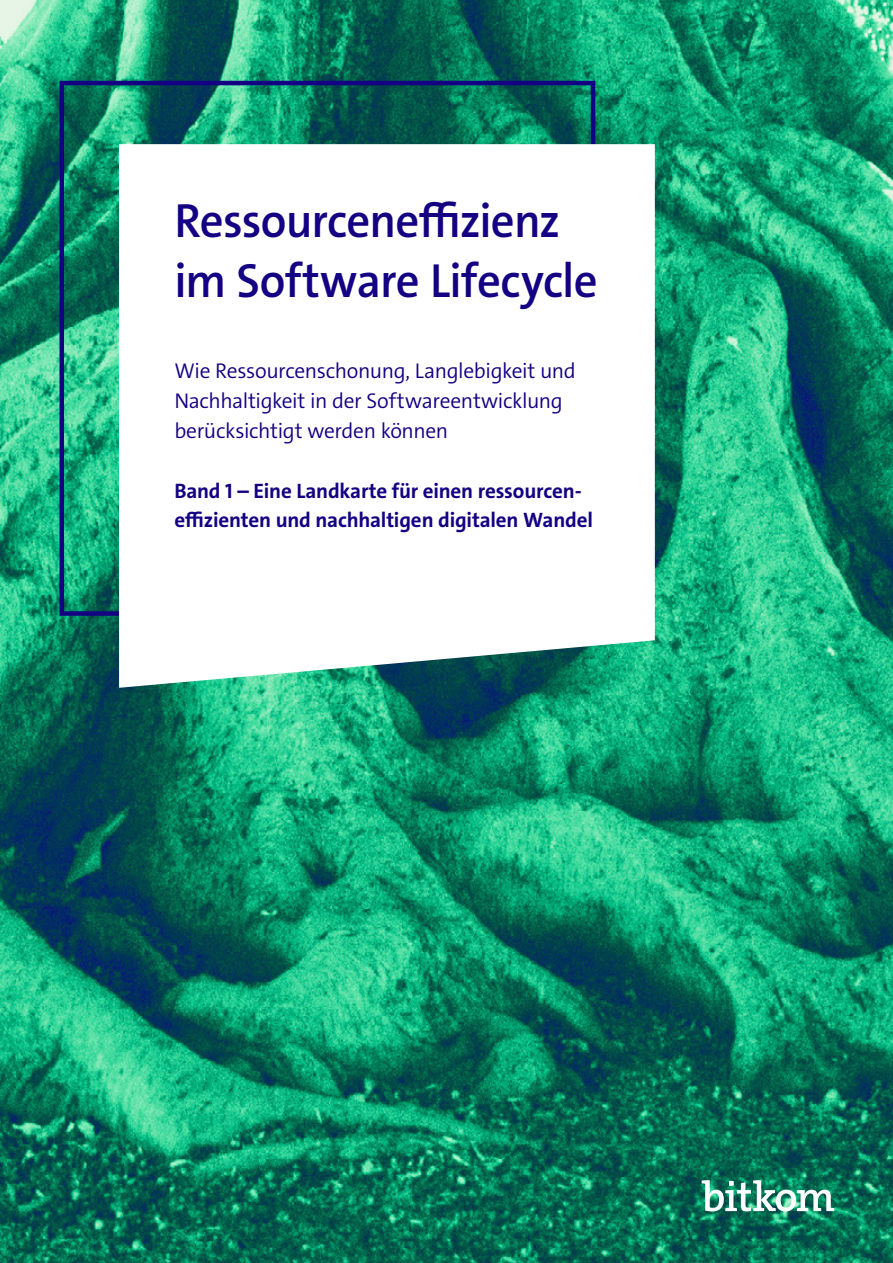
<style>
.page{position:relative;width:893px;height:1263px;background:#fff}
.page>*{position:absolute;margin:0;border:0;box-sizing:border-box;transform-origin:0 0}
.t1{font:600 48.3px/59.6px "The Sans C4 s";letter-spacing:-.015em;color:#140082}
.t2{font:300 21.45px/29.7px "The Sans C4 s";letter-spacing:-.015em;color:#140082}
.t3{font:700 21px/29.7px "The Sans C4 s";letter-spacing:-.01em;color:#140082}
</style>
<div class="page">
<img style="left:0;top:0;width:893px;height:1263px">
<svg style="left:702px;top:1180px;width:132px;height:31px"></svg>
<div style="left:60px;top:81px;width:535px;height:535px;border:4px solid #140082"></div>
<svg style="left:119px;top:144px;width:536px;height:544px"></svg>
<h1 class="t1" style="left:174px;top:191px;width:425px">Ressourceneffizienz im Software Lifecycle</h1>
<p class="t2" style="left:174px;top:357px;width:403px">Wie Ressourcenschonung, Langlebigkeit und<br>Nachhaltigkeit in der Softwareentwicklung berücksichtigt werden können</p>
<p class="t3" style="left:174px;top:476px;width:420px">Band 1 – Eine Landkarte für einen ressourcen&shy;effizienten und nachhaltigen digitalen Wandel</p>
</div>
